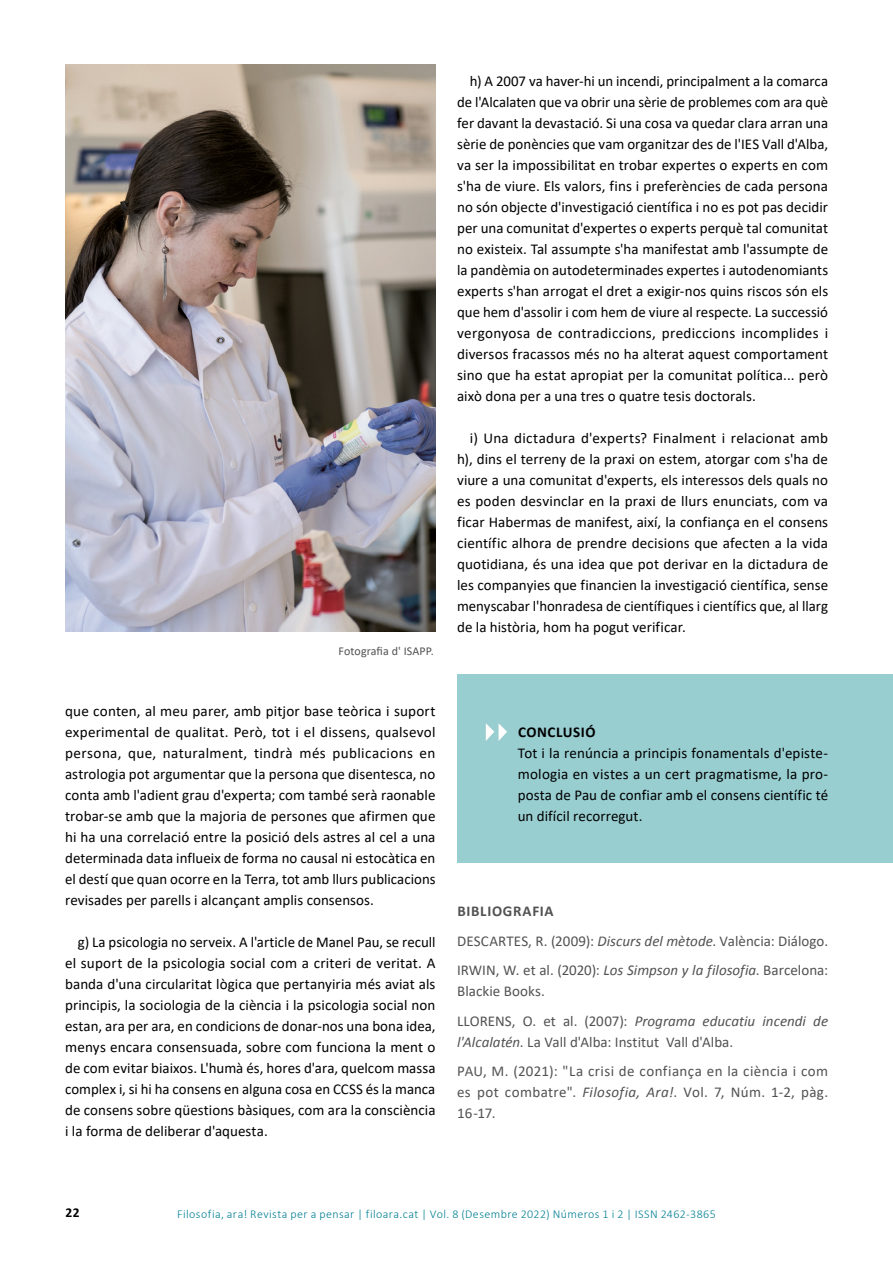
<style>
.page{position:relative;width:893px;height:1263px;background:#fff}
.page>*{position:absolute;margin:0;border:0;box-sizing:border-box;transform-origin:0 0}
.t1{font:15px/21px "Calibri";letter-spacing:.005em;color:#000;text-align:justify}
.t2{font:15px/21px "Calibri";letter-spacing:.005em;color:#525252}
.t3{font:700 15px "Calibri";letter-spacing:.045em;color:#525252}
.t4{font:700 15px "Calibri";letter-spacing:.04em;color:#000}
.t5{font:700 13.5px "Calibri";color:#000}
.t6{font:300 12px "Calibri";letter-spacing:.035em;color:#007f93}
.t7{font:12px "Calibri";letter-spacing:.01em;color:#525252}
.s1{font-style:italic}
</style>
<div class="page">
<div style="left:457px;top:674px;width:436px;height:189px;background:#99ced1"></div>
<img style="left:65px;top:65px;width:370px;height:566px">
<svg style="left:486px;top:723px;width:21px;height:18px"></svg>
<p class="t7" style="left:339px;top:642px;width:97px">Fotografia d' ISAPP.</p>
<p class="t1" style="left:65px;top:700px;width:372px">que conten, al meu parer, amb pitjor base teòrica i suport experimental de qualitat. Però, tot i el dissens, qualsevol persona, que, naturalment, tindrà més publicacions en astrologia pot argumentar que la persona que disentesca, no conta amb l'adient grau d'experta; com també serà raonable trobar-se amb que la majoria de persones que afirmen que hi ha una correlació entre la posició dels astres al cel a una determinada data influeix de forma no causal ni estocàtica en el destí que quan ocorre en la Terra, tot amb llurs publicacions revisades per parells i alcançant amplis consensos.</p>
<p class="t1" style="left:65px;top:931px;width:372px;text-indent:13px">g) La psicologia no serveix. A l'article de Manel Pau, se recull el suport de la psicologia social com a criteri de veritat. A banda d'una circularitat lògica que pertanyiria més aviat als principis, la sociologia de la ciència i la psicologia social non estan, ara per ara, en condicions de donar-nos una bona idea, menys encara consensuada, sobre com funciona la ment o de com evitar biaixos. L'humà és, hores d'ara, quelcom massa complex i, si hi ha consens en alguna cosa en CCSS és la manca de consens sobre qüestions bàsiques, com ara la consciència i la forma de deliberar d'aquesta.</p>
<p class="t1" style="left:457px;top:70px;width:373px;text-indent:13px">h) A 2007 va haver-hi un incendi, principalment a la comarca de l'Alcalaten que va obrir una sèrie de problemes com ara què fer davant la devastació. Si una cosa va quedar clara arran una sèrie de ponències que vam organitzar des de l'IES Vall d'Alba, va ser la impossibilitat en trobar expertes o experts en com s'ha de viure. Els valors, fins i preferències de cada persona no són objecte d'investigació científica i no es pot pas decidir per una comunitat d'expertes o experts perquè tal comunitat no existeix. Tal assumpte s'ha manifestat amb l'assumpte de la pandèmia on autodeterminades expertes i autodenomiants experts s'han arrogat el dret a exigir-nos quins riscos són els que hem d'assolir i com hem de viure al respecte. La successió vergonyosa de contradiccions, prediccions incomplides i diversos fracassos més no ha alterat aquest comportament sino que ha estat apropiat per la comunitat política... però això dona per a una tres o quatre tesis doctorals.</p>
<p class="t1" style="left:457px;top:427px;width:373px;text-indent:13px">i) Una dictadura d'experts? Finalment i relacionat amb h), dins el terreny de la praxi on estem, atorgar com s'ha de viure a una comunitat d'experts, els interessos dels quals no es poden desvinclar en la praxi de llurs enunciats, com va ficar Habermas de manifest, així, la confiança en el consens científic alhora de prendre decisions que afecten a la vida quotidiana, és una idea que pot derivar en la dictadura de les companyies que financien la investigació científica, sense menyscabar l'honradesa de científiques i científics que, al llarg de la història, hom ha pogut verificar.</p>
<p class="t4" style="left:518px;top:721px;width:79px">CONCLUSIÓ</p>
<p class="t1" style="left:518px;top:742px;width:312px">Tot i la renúncia a principis fonamentals d'episte&shy;mologia en vistes a un cert pragmatisme, la pro&shy;posta de Pau de confiar amb el consens científic té un difícil recorregut.</p>
<p class="t3" style="left:457px;top:900px;width:98px">BIBLIOGRAFIA</p>
<p class="t2" style="left:457px;top:930px;width:373px">DESCARTES, R. (2009): <span class="s1">Discurs del mètode</span>. València: Diálogo.</p>
<p class="t2" style="left:457px;top:959px;width:373px">IRWIN, W. et al. (2020): <span class="s1">Los Simpson y la filosofia</span>. Barcelona:<br>Blackie Books.</p>
<p class="t2" style="left:457px;top:1010px;width:373px">LLORENS, O. et al. (2007): <span class="s1">Programa educatiu incendi de l'Alcalatén</span>. La Vall d'Alba: Institut Vall d'Alba.</p>
<p class="t2" style="left:457px;top:1060px;width:373px;text-align:justify">PAU, M. (2021): "La crisi de confiança en la ciència i com es pot combatre". <span class="s1">Filosofia, Ara!</span>. Vol. 7, Núm. 1-2, pàg.<br>16-17.</p>
<p class="t5" style="left:65px;top:1203px;width:16px">22</p>
<p class="t6" style="left:177px;top:1206px;width:540px">Filosofia, ara! Revista per a pensar | filoara.cat | Vol. 8 (Desembre 2022) Números 1 i 2 | ISSN 2462-3865</p>
</div>
